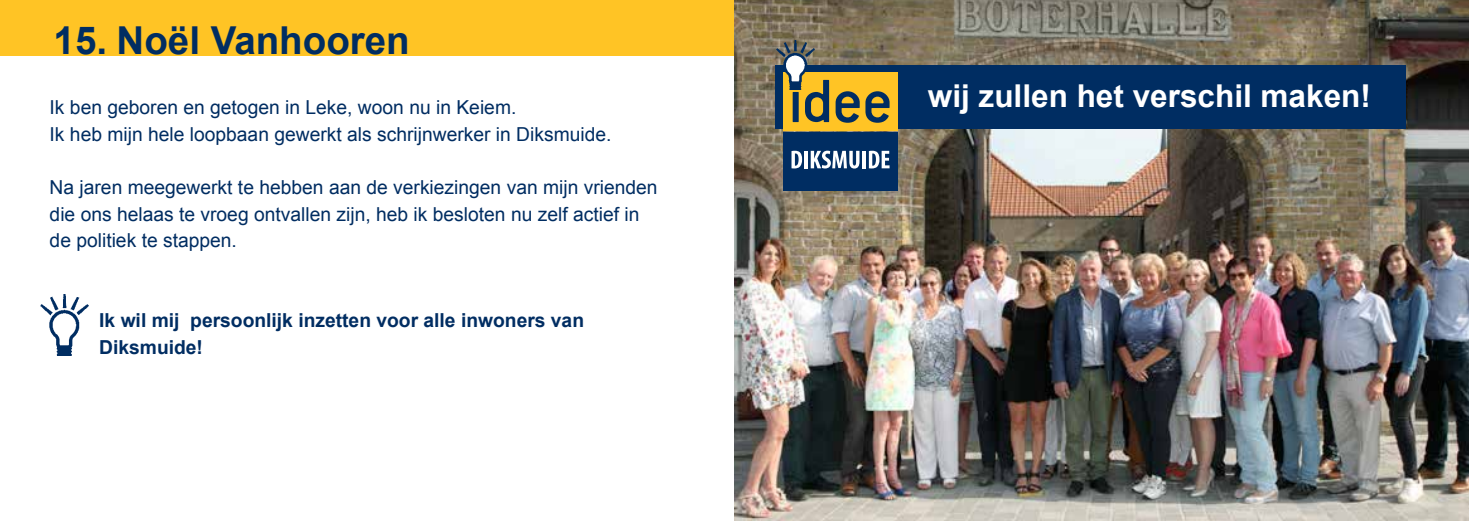
<style>
.page{position:relative;width:1469px;height:521px;background:#fff}
.page>*{position:absolute;margin:0;border:0;box-sizing:border-box;transform-origin:0 0}
.t1{font:700 38.5px "Arial";color:#002d62}
.t2{font:700 31.5px "Arial";color:#fff}
.t3{font:19.25px/26.6px "Arial";color:#002d62}
.t4{font:700 19.25px/26.6px "Arial";color:#002d62}
</style>
<div class="page">
<div style="left:0;top:0;width:734px;height:55px;background:#ffc425"></div>
<img style="left:734px;top:0;width:734px;height:521px">
<div style="left:775px;top:65px;width:630px;height:63px;background:#002d62"></div>
<div style="left:783px;top:72px;width:115px;height:58px;background:#ffc425"></div>
<div style="left:783px;top:132px;width:115px;height:58px;background:#002d62"></div>
<svg style="left:792px;top:54px;width:37px;height:68px"></svg>
<svg style="left:835px;top:91px;width:24px;height:32px"></svg>
<svg style="left:865px;top:91px;width:24px;height:32px"></svg>
<img style="left:744px;top:41px;width:70px;height:49px">
<svg style="left:791px;top:151px;width:11px;height:17px"></svg>
<hr style="left:804px;top:151px;width:3px;height:17px;background:#fff">
<svg style="left:810px;top:151px;width:49px;height:18px"></svg>
<hr style="left:862px;top:151px;width:3px;height:17px;background:#fff">
<svg style="left:868px;top:151px;width:21px;height:17px"></svg>
<img style="left:40px;top:295px;width:48px;height:60px">
<h1 class="t1" style="left:54px;top:15px;width:358px">15. Noël Vanhooren</h1>
<p class="t3" style="left:50px;top:94px;width:563px">Ik ben geboren en getogen in Leke, woon nu in Keiem.<br>Ik heb mijn hele loopbaan gewerkt als schrijnwerker in Diksmuide.</p>
<p class="t3" style="left:50px;top:174px;width:609px">Na jaren meegewerkt te hebben aan de verkiezingen van mijn vrienden die ons helaas te vroeg ontvallen zijn, heb ik besloten nu zelf actief in de politiek te stappen.</p>
<p class="t4" style="left:99px;top:307px;width:486px">Ik wil mij persoonlijk inzetten voor alle inwoners van<br>Diksmuide!</p>
<h2 class="t2" style="left:927px;top:75px;width:444px">wij zullen het verschil maken!</h2>
</div>
